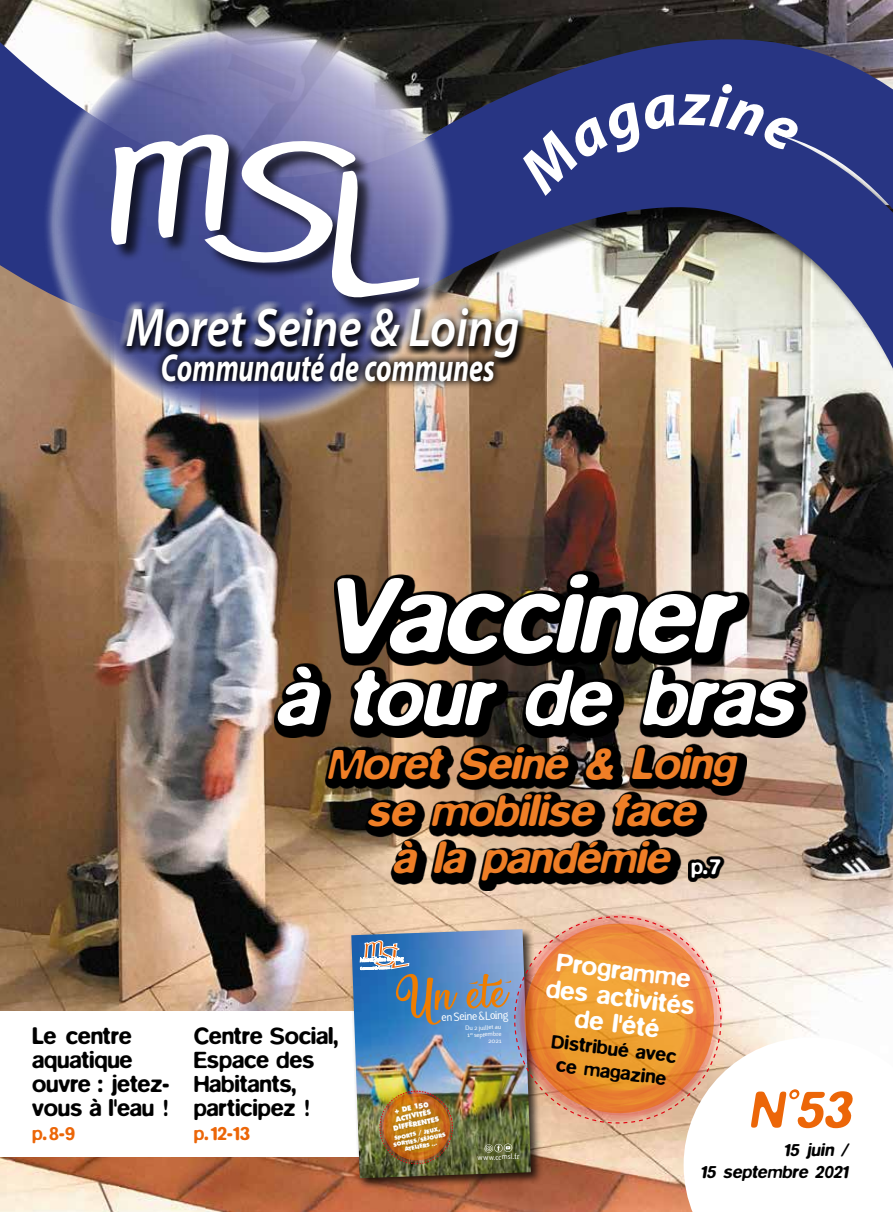
<style>
.page{position:relative;width:893px;height:1212px;background:#fff}
.page>*{position:absolute;margin:0;border:0;box-sizing:border-box;transform-origin:0 0}
.t1{font:italic 500 109.5px "Blur";color:#fff}
.t2{font:italic 500 81px "Blur";color:#fff}
.t3{font:italic 600 semi-expanded 54.6px "Myriad Pro";color:#fff;scale:.81 1}
.t4{font:italic 500 54px "Blur";color:#ec6608}
.t5{font:italic 500 44.7px "Blur";color:#ef7e26}
.t6{font:italic 700 39px "Myriad Pro";color:#fff;scale:.71 1}
.t7{font:500 26.4px/26.7px "Blur";color:#fff;text-align:center}
.t8{font:500 24px/24px "Blur";letter-spacing:-.01em;color:#000}
.t9{font:500 19.8px/23.1px "Blur";color:#000;text-align:center}
.t10{font:500 19.5px "Blur";color:#ec6608}
.t11{font:italic 500 18px/21.6px "Blur";color:#000;text-align:right}
.t12{font:10.65px "Lacuna";color:#fff}
.t13{font:800 6.9px/8.2px "Futura";color:#fff;text-align:center}
.t14{font:6.9px "Lacuna";color:#fff}
.t15{font:5.7px/6.9px "Lacuna";color:#fff;text-align:right;scale:1.1 1}
.t16{font:800 5.55px/6.6px "Futura";color:#fff;text-align:center}
.s1{font-style:normal;font-size:22.05px;color:#fff}
.s2{font-size:5.1px}
</style>
<div class="page">
<img style="left:0;top:425px;width:893px;height:787px">
<div style="left:0;top:1011px;width:384px;height:146px;background:#fff"></div>
<img style="left:546px;top:0;width:347px;height:55px">
<div style="left:349px;top:927px;width:194px;height:263px;background:#000;opacity:.75"></div>
<img style="left:351px;top:929px;width:115px;height:249px">
<svg style="left:376px;top:1087px;width:80px;height:81px"></svg>
<img style="left:382px;top:1092px;width:76px;height:80px">
<svg style="left:360px;top:940px;width:98px;height:85px;background:#5680a9"></svg>
<svg style="left:504px;top:906px;width:226px;height:8px;background:#ebd2bb"></svg>
<img style="left:466px;top:914px;width:427px;height:298px">
<svg style="left:334px;top:571px;width:415px;height:92px;background:#251e1a"></svg>
<svg style="left:274px;top:663px;width:533px;height:75px;background:#2c241d"></svg>
<svg style="left:325px;top:744px;width:422px;height:147px;background:#4d4135"></svg>
<svg style="left:688px;top:856px;width:36px;height:26px"></svg>
<img style="left:311px;top:399px;width:582px;height:63px">
<svg style="left:498px;top:55px;width:395px;height:344px;background:#88889a"></svg>
<svg style="left:0;top:0;width:546px;height:357px;background:#5e5e65"></svg>
<svg style="left:0;top:37px;width:498px;height:388px;background:#5a5778"></svg>
<img style="left:45px;top:21px;width:427px;height:436px">
<div style="left:112px;top:135px;width:324px;height:180px;background:#000;opacity:.7"></div>
<svg style="left:108px;top:132px;width:311px;height:170px"></svg>
<div style="left:119px;top:301px;width:407px;height:61px;background:#fff;opacity:.75"></div>
<div style="left:120px;top:304px;width:408px;height:62px;background:#000;opacity:.75"></div>
<div style="left:153px;top:344px;width:350px;height:47px;background:#000;opacity:.85"></div>
<div style="left:515px;top:82px;width:286px;height:114px;background:#283583"></div>
<h3 class="t3" style="left:126px;top:292px;width:488px">Moret Seine &amp; Loing</h3>
<h3 class="t6" style="left:161px;top:343px;width:472px">Communauté de communes</h3>
<h1 class="t1" style="left:321px;top:552px;width:436px">Vacciner</h1>
<h2 class="t2" style="left:274px;top:651px;width:540px">à tour de bras</h2>
<h3 class="t5" style="left:327px;top:737px;width:420px">Moret Seine &amp; Loing</h3>
<h3 class="t5" style="left:366px;top:785px;width:341px">se mobilise face</h3>
<h3 class="t5" style="left:392px;top:832px;width:330px">à la pandémie <span class="s1">p . 7</span></h3>
<p class="t8" style="left:32px;top:1024px;width:139px">Le centre aquatique ouvre : jetez&shy;vous à l'eau !</p>
<p class="t10" style="left:32px;top:1122px;width:44px">p.8-9</p>
<p class="t8" style="left:194px;top:1024px;width:146px">Centre Social,<br>Espace des<br>Habitants, participez !</p>
<p class="t10" style="left:194px;top:1122px;width:58px">p.12-13</p>
<p class="t12" style="left:441px;top:1010px;width:69px;rotate:-2deg">en Seine &amp;Loing</p>
<p class="t15" style="left:465px;top:1025px;width:35px;rotate:-2deg">Du 2 juillet au<br>1<sup>er</sup> septembre<br>2021</p>
<p class="t13" style="left:389px;top:1108px;width:48px;rotate:-12deg">+ DE 150<br>ACTIVITÉS<br>DIFFÉRENTES</p>
<p class="t16" style="left:391px;top:1135px;width:55px;rotate:-12deg">SPORTS / JEUX,<br>SORTIES/SÉJOURS<br>ATELIER<span class="s2">S ...</span></p>
<p class="t14" style="left:477px;top:1153px;width:44px;rotate:-2deg">www.ccmsl.fr</p>
<p class="t7" style="left:551px;top:948px;width:151px;rotate:7deg">Programme des activités de l'été</p>
<p class="t9" style="left:553px;top:1029px;width:127px;rotate:7deg">Distribué avec ce magazine</p>
<h3 class="t4" style="left:749px;top:1078px;width:113px">N°53</h3>
<p class="t11" style="left:700px;top:1139px;width:153px">15 juin /<br>15 septembre 2021</p>
</div>
